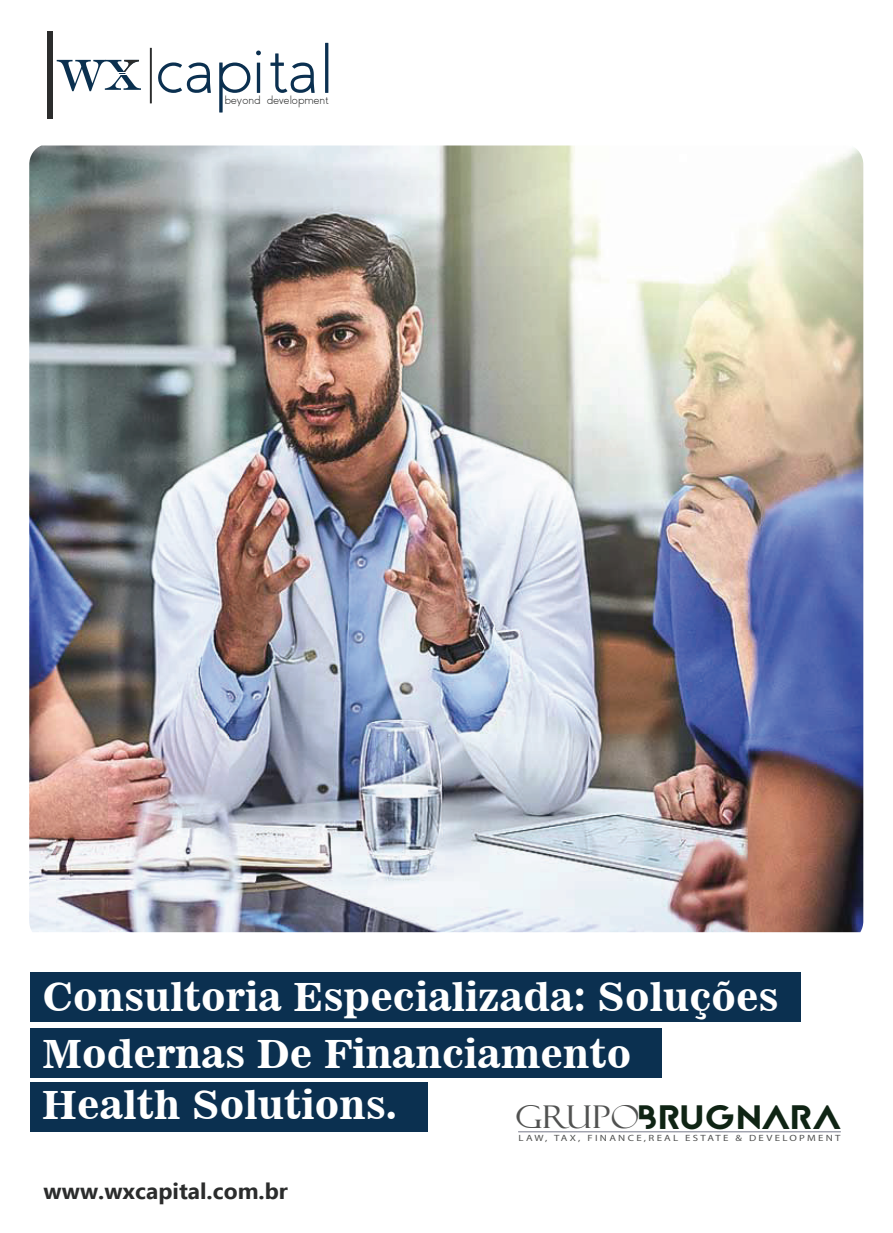
<style>
.page{position:relative;width:893px;height:1233px;background:#fff}
.page>*{position:absolute;margin:0;border:0;box-sizing:border-box;transform-origin:0 0}
.t1{font:300 71.55px "Coves";letter-spacing:.03em;color:#0b3050}
.t2{font:39px/57.8px "News 701 BT Bold A";color:#fff}
.t3{font:33.75px "Jaapokkisubtract";letter-spacing:-.02em;color:#0f2414;scale:1.12 1}
.t4{font:700 22.5px "Ebrima";color:#2b2c2c}
.t5{font:300 12.15px "Coves";color:#2b2c2c}
.t6{font:9px "Myriad Pro";letter-spacing:.215em;color:#515251;scale:1.2 1}
.s1{font-family:"De Vinne BT Text";font-weight:400;color:#0a304f}
.s2{font-family:"Felix Titling";font-size:31.35px;color:#515251}
</style>
<div class="page">
<div style="left:47px;top:31px;width:6px;height:87px;background:#2b2c2c"></div>
<svg style="left:518px;top:1132px;width:323px;height:1px"></svg>
<div style="left:150px;top:48px;width:2px;height:55px;background:#4b4a4c;border:1px solid #2b2c2c"></div>
<svg style="left:124px;top:60px;width:15px;height:12px"></svg>
<div style="left:30px;top:1082px;width:398px;height:50px;background:#0b3050"></div>
<div style="left:30px;top:972px;width:771px;height:50px;background:#0b3050"></div>
<div style="left:30px;top:1028px;width:632px;height:50px;background:#0b3050"></div>
<img style="left:29px;top:146px;width:834px;height:786px">
<h1 class="t1" style="left:59px;top:26px;width:275px"><span class="s1">wx</span> capital</h1>
<p class="t5" style="left:225px;top:93px;width:105px">beyond development</p>
<p class="t2" style="left:42px;top:967px;width:738px">Consultoria Especializada: Soluções<br>Modernas De Financiamento</p>
<p class="t2" style="left:42px;top:1075px;width:357px">Health Solutions.</p>
<p class="t3" style="left:516px;top:1094px;width:293px"><span class="s2">GRUPO</span>BRUGNARA</p>
<p class="t6" style="left:519px;top:1132px;width:270px">LAW, TAX, FINANCE,REAL ESTATE &amp; DEVELOPMENT</p>
<p class="t4" style="left:44px;top:1174px;width:246px">www.wxcapital.com.br</p>
</div>
